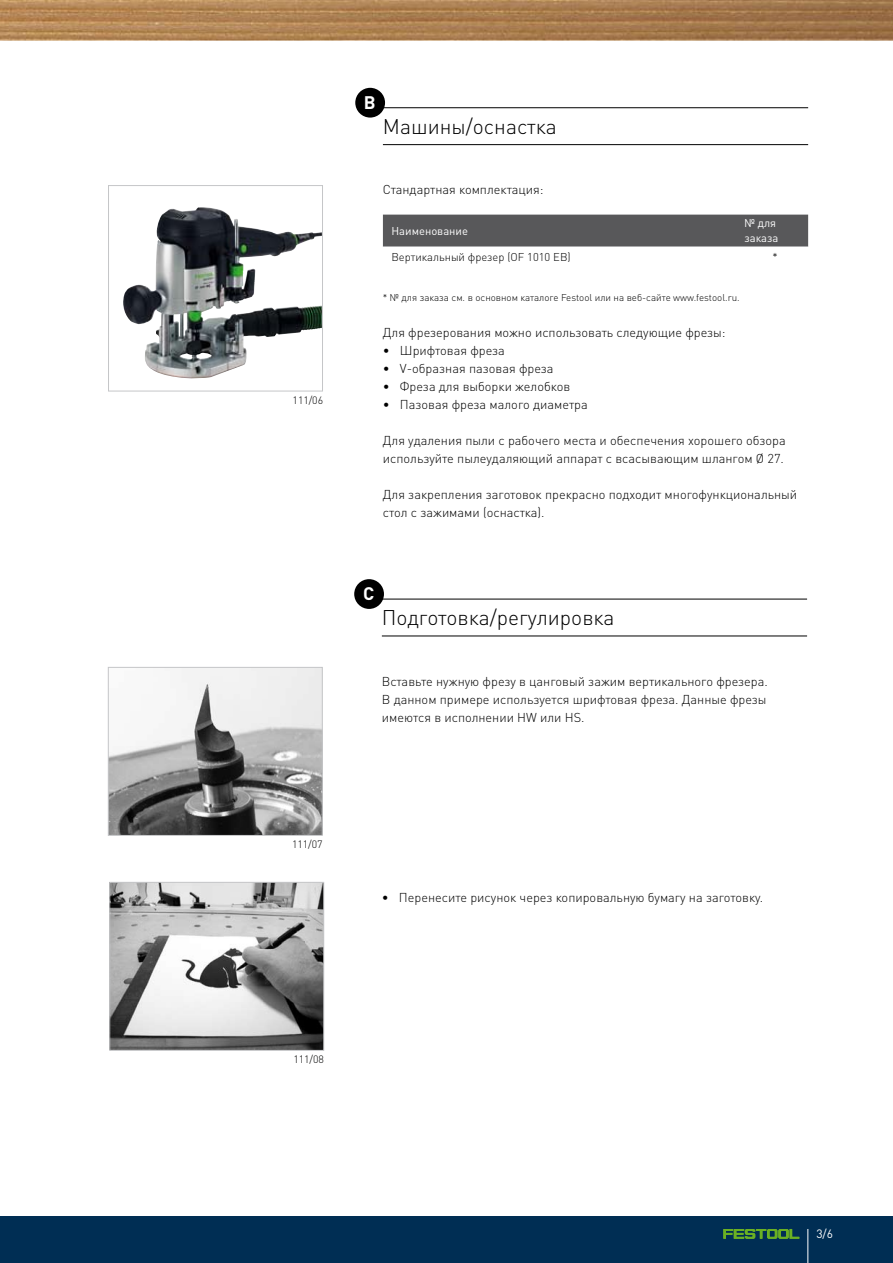
<style>
.page{position:relative;width:893px;height:1263px;background:#fff}
.page>*{position:absolute;margin:0;border:0;box-sizing:border-box;transform-origin:0 0}
.t1{font:300 21px "DIN Pro";color:#000}
.t2{font:700 18px "DIN Pro";color:#fff}
.t3{font:300 12.75px/18px "DIN Pro";color:#000}
.t4{font:12px "DIN Pro";color:#fff}
.t5{font:300 11.25px "DIN Pro";color:#000}
.t6{font:11.25px/15px "DIN Pro";color:#fff}
.t7{font:300 10.65px "DIN Pro";letter-spacing:-.005em;color:#000}
.t8{font:300 9.75px "DIN Pro";color:#000}
</style>
<div class="page">
<div style="left:0;top:1216px;width:893px;height:47px;background:#002e54"></div>
<img style="left:0;top:0;width:893px;height:41px">
<svg style="left:723px;top:1229px;width:76px;height:10px"></svg>
<hr style="left:807px;top:1229px;width:1px;height:34px;background:#fff">
<div style="left:355px;top:88px;width:30px;height:30px;background:#000;border-radius:50%"></div>
<hr style="left:383px;top:107px;width:425px;height:1px;background:#000">
<hr style="left:383px;top:144px;width:425px;height:1px;background:#000">
<div style="left:383px;top:215px;width:425px;height:32px;background:#58585a"></div>
<img style="left:123px;top:207px;width:198px;height:172px">
<div style="left:108px;top:185px;width:215px;height:206px;border:1px solid #c5c6c8"></div>
<img style="left:110px;top:669px;width:211px;height:165px">
<div style="left:108px;top:667px;width:215px;height:169px;border:1px solid #c5c6c8"></div>
<div style="left:354px;top:579px;width:30px;height:30px;background:#000;border-radius:50%"></div>
<hr style="left:382px;top:599px;width:425px;height:1px;background:#000">
<hr style="left:382px;top:636px;width:425px;height:1px;background:#000">
<img style="left:111px;top:884px;width:211px;height:165px">
<div style="left:109px;top:882px;width:215px;height:169px;border:1px solid #c5c6c8"></div>
<p class="t7" style="left:293px;top:392px;width:32px">111/06</p>
<h2 class="t2" style="left:364px;top:90px;width:13px">B</h2>
<h1 class="t1" style="left:383px;top:112px;width:175px">Машины/оснастка</h1>
<p class="t3" style="left:383px;top:180px;width:162px">Стандартная комплектация:</p>
<p class="t6" style="left:391px;top:223px;width:78px">Наименование</p>
<p class="t6" style="left:744px;top:215px;width:36px">№ для заказа</p>
<p class="t5" style="left:391px;top:249px;width:181px">Вертикальный фрезер (OF 1010 EB)</p>
<p class="t5" style="left:773px;top:249px;width:7px">*</p>
<p class="t8" style="left:383px;top:291px;width:358px">* № для заказа см. в основном каталоге Festool или на веб-сайте www.festool.ru.</p>
<p class="t3" style="left:383px;top:323px;width:344px">Для фрезерования можно использовать следующие фрезы:</p>
<p class="t3" style="left:383px;top:341px;width:123px">• Шрифтовая фреза</p>
<p class="t3" style="left:383px;top:359px;width:172px">• V-образная пазовая фреза</p>
<p class="t3" style="left:383px;top:377px;width:189px">• Фреза для выборки желобков</p>
<p class="t3" style="left:383px;top:395px;width:206px">• Пазовая фреза малого диаметра</p>
<p class="t3" style="left:383px;top:431px;width:404px">Для удаления пыли с рабочего места и обеспечения хорошего обзора используйте пылеудаляющий аппарат с всасывающим шлангом Ø 27.</p>
<p class="t3" style="left:383px;top:485px;width:416px">Для закрепления заготовок прекрасно подходит многофункциональный стол с зажимами (оснастка).</p>
<h2 class="t2" style="left:363px;top:581px;width:13px">C</h2>
<h1 class="t1" style="left:382px;top:603px;width:234px">Подготовка/регулировка</h1>
<p class="t3" style="left:382px;top:671px;width:387px;text-align:justify">Вставьте нужную фрезу в цанговый зажим вертикального фрезера.<br>В данном примере используется шрифтовая фреза. Данные фрезы имеются в исполнении HW или HS.</p>
<p class="t7" style="left:292px;top:837px;width:32px">111/07</p>
<p class="t3" style="left:382px;top:887px;width:383px">• Перенесите рисунок через копировальную бумагу на заготовку.</p>
<p class="t7" style="left:293px;top:1052px;width:32px">111/08</p>
<p class="t4" style="left:816px;top:1225px;width:18px">3/6</p>
</div>
